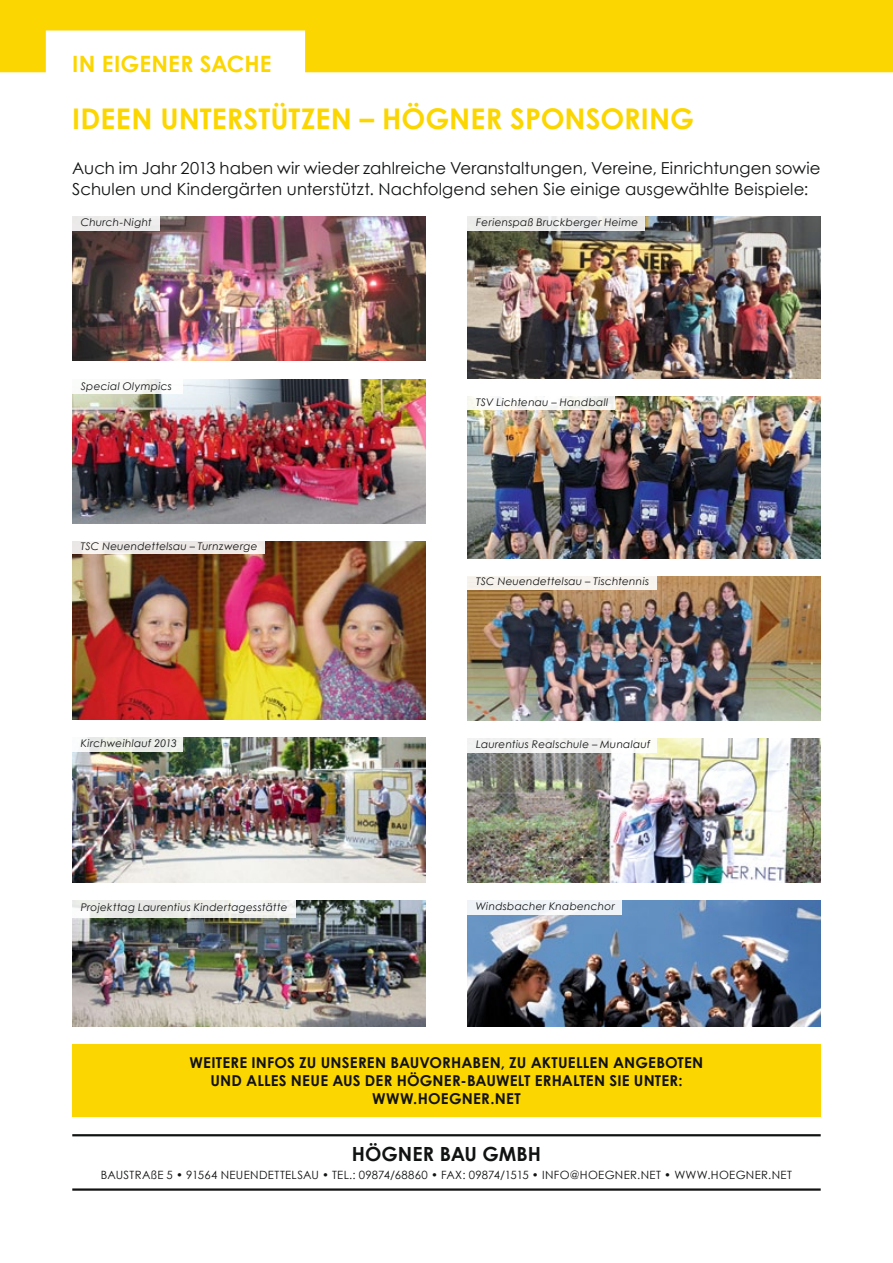
<style>
.page{position:relative;width:893px;height:1263px;background:#fff}
.page>*{position:absolute;margin:0;border:0;box-sizing:border-box;transform-origin:0 0}
.t1{font:700 28.5px "Century Gothic";color:#fcd600}
.t2{font:700 22.5px "Century Gothic";color:#fcd600}
.t3{font:700 19.5px "Century Gothic";color:#111212}
.t4{font:16.5px/21px "Century Gothic";letter-spacing:.005em;color:#111212}
.t5{font:700 15px/18px "Century Gothic";letter-spacing:.01em;color:#111212;text-align:center}
.t6{font:11.4px "Century Gothic";letter-spacing:.015em;color:#111212}
.t7{font:italic 10.5px "Century Gothic";letter-spacing:.025em;color:#111212}
</style>
<div class="page">
<div style="left:72px;top:1044px;width:749px;height:72px;background:#fcd600"></div>
<hr style="left:72px;top:1134px;width:749px;height:2px;background:#111212">
<hr style="left:72px;top:1188px;width:749px;height:3px;background:#111212">
<svg style="left:0;top:0;width:893px;height:72px;fill:#fcd600"></svg>
<img style="left:468px;top:396px;width:353px;height:162px">
<img style="left:72px;top:216px;width:353px;height:144px">
<div style="left:68px;top:214px;width:91px;height:17px;background:linear-gradient(to right,#edebea,#eeecec)"></div>
<img style="left:468px;top:216px;width:353px;height:162px">
<div style="left:464px;top:214px;width:180px;height:17px;background:linear-gradient(to right,#edeeec,#eae9ea)"></div>
<img style="left:72px;top:379px;width:353px;height:144px">
<div style="left:68px;top:377px;width:115px;height:17px;background:#fff"></div>
<div style="left:463px;top:393px;width:152px;height:17px;background:linear-gradient(to right,#fefefc,#f3f4f2)"></div>
<img style="left:468px;top:738px;width:353px;height:144px">
<img style="left:468px;top:900px;width:353px;height:126px">
<div style="left:463px;top:735px;width:194px;height:18px;background:#f3f3f3"></div>
<div style="left:463px;top:897px;width:159px;height:18px;background:linear-gradient(to right,#f2f6fa,#f2f5f9)"></div>
<img style="left:468px;top:576px;width:353px;height:144px">
<div style="left:467px;top:576px;width:190px;height:14px;background:#f7f3ed"></div>
<img style="left:72px;top:541px;width:353px;height:178px">
<svg style="left:72px;top:541px;width:193px;height:13px;fill:#ede8e6"></svg>
<img style="left:72px;top:737px;width:353px;height:145px">
<img style="left:72px;top:900px;width:353px;height:126px">
<svg style="left:72px;top:737px;width:111px;height:15px;fill:#edefe9"></svg>
<svg style="left:72px;top:900px;width:224px;height:17px;fill:#ecedea"></svg>
<h2 class="t2" style="left:72px;top:50px;width:44px">IN EIGENER</h2>
<h2 class="t2" style="left:200px;top:50px;width:16px">SACHE</h2>
<h1 class="t1" style="left:72px;top:101px;width:17px">IDEEN</h1>
<h1 class="t1" style="left:160px;top:101px;width:17px">UNTERSTÜTZEN</h1>
<h1 class="t1" style="left:360px;top:101px;width:43px">– HÖGNER</h1>
<h1 class="t1" style="left:510px;top:101px;width:20px">SPONSORING</h1>
<h3 class="t4" style="left:72px;top:158px;width:750px">Auch im Jahr 2013 haben wir wieder zahlreiche Veranstaltungen, Vereine, Einrichtungen sowie<br>Schulen und Kindergärten unterstützt. Nachfolgend sehen Sie einige ausgewählte Beispiele:</h3>
<p class="t7" style="left:81px;top:216px;width:72px">Church-Night</p>
<p class="t7" style="left:476px;top:216px;width:164px">Ferienspaß Bruckberger Heime</p>
<p class="t7" style="left:81px;top:379px;width:93px">Special Olympics</p>
<p class="t7" style="left:81px;top:540px;width:178px">TSC Neuendettelsau – Turnzwerge</p>
<p class="t7" style="left:81px;top:737px;width:98px">Kirchweihlauf 2013</p>
<p class="t7" style="left:81px;top:901px;width:208px">Projekttag Laurentius Kindertagesstätte</p>
<p class="t7" style="left:476px;top:396px;width:134px">TSV Lichtenau – Handball</p>
<p class="t7" style="left:476px;top:575px;width:175px">TSC Neuendettelsau – Tischtennis</p>
<p class="t7" style="left:476px;top:738px;width:176px">Laurentius Realschule – Munalauf</p>
<p class="t7" style="left:476px;top:900px;width:141px">Windsbacher Knabenchor</p>
<h3 class="t5" style="left:190px;top:1053px;width:515px">WEITERE INFOS ZU UNSEREN BAUVORHABEN, ZU AKTUELLEN ANGEBOTEN<br>UND ALLES NEUE AUS DER HÖGNER-BAUWELT ERHALTEN SIE UNTER:<br>WWW.HOEGNER.NET</h3>
<h3 class="t3" style="left:352px;top:1141px;width:191px">HÖGNER BAU GMBH</h3>
<p class="t6" style="left:101px;top:1168px;width:15px">Baustra</p>
<p class="t6" style="left:151px;top:1168px;width:87px">ße 5 • 91564 Neuendettelsau</p>
<p class="t6" style="left:322px;top:1168px;width:228px">• Tel.: 09874/68860 • Fax: 09874/1515 • info</p>
<p class="t6" style="left:570px;top:1168px;width:20px">@hoegner</p>
<p class="t6" style="left:637px;top:1168px;width:11px">.net</p>
<p class="t6" style="left:664px;top:1168px;width:22px">• www</p>
<p class="t6" style="left:707px;top:1168px;width:13px">.hoegner</p>
<p class="t6" style="left:768px;top:1168px;width:11px">.net</p>
</div>
